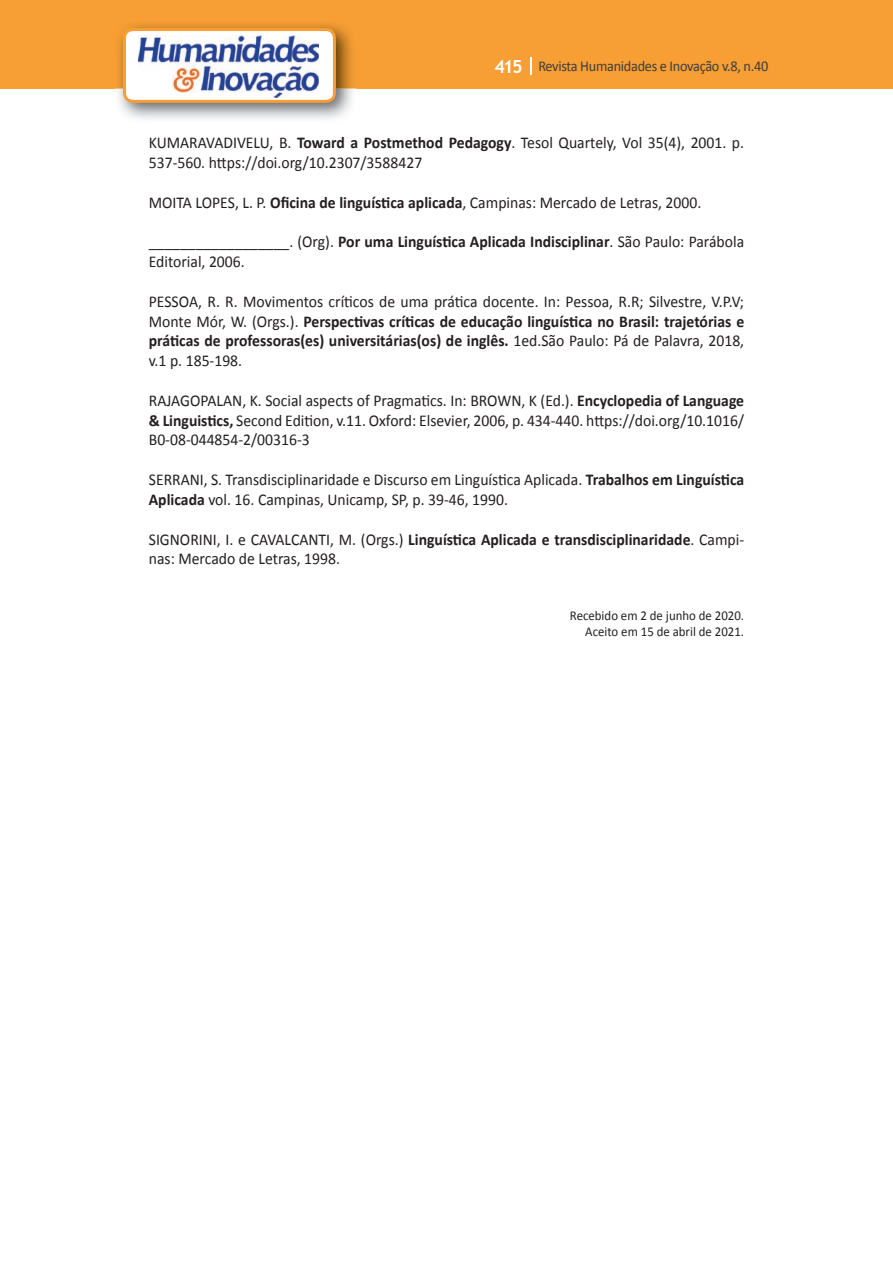
<style>
.page{position:relative;width:893px;height:1263px;background:#fff}
.page>*{position:absolute;margin:0;border:0;box-sizing:border-box;transform-origin:0 0}
.t1{font:16.5px/19.8px "Calibri";color:#231f20;scale:.95 1}
.t2{font:15px "Calibri";letter-spacing:-.02em;color:#3e3e3f;scale:.95 1}
.t3{font:13.5px/16.2px "Calibri";color:#231f20;text-align:right;scale:.95 1}
.s1{font-family:"Trebuchet MS";font-weight:700;font-size:18px;color:#fff}
.s2{font-weight:700}
</style>
<div class="page">
<div style="left:0;top:0;width:893px;height:88px;background:#f79e34"></div>
<svg style="left:530px;top:57px;width:2px;height:18px"></svg>
<img style="left:115px;top:24px;width:241px;height:95px">
<svg style="left:123px;top:28px;width:213px;height:75px"></svg>
<p class="t2" style="left:495px;top:57px;width:290px"><span class="s1">415</span> Revista Humanidades e Inovação v.8, n.40</p>
<p class="t1" style="left:149px;top:133px;width:628px">KUMARAVADIVELU, B. <span class="s2">Toward a Postmethod Pedagogy</span>. Tesol Quartely, Vol 35(4), 2001. p.<br>537-560. https://doi.org/10.2307/3588427</p>
<p class="t1" style="left:149px;top:193px;width:583px">MOITA LOPES, L. P. <span class="s2">Oficina de linguística aplicada</span>, Campinas: Mercado de Letras, 2000.</p>
<p class="t1" style="left:149px;top:232px;width:628px">__________________. (Org). <span class="s2">Por uma Linguística Aplicada Indisciplinar</span>. São Paulo: Parábola<br>Editorial, 2006.</p>
<p class="t1" style="left:149px;top:292px;width:628px;text-align:justify">PESSOA, R. R. Movimentos críticos de uma prática docente. In: Pessoa, R.R; Silvestre, V.P.V; Monte Mór, W. (Orgs.). <span class="s2">Perspectivas críticas de educação linguística no Brasil: trajetórias e práticas de professoras(es) universitárias(os) de inglês.</span> 1ed.São Paulo: Pá de Palavra, 2018, v.1 p. 185-198.</p>
<p class="t1" style="left:149px;top:391px;width:628px;text-align:justify">RAJAGOPALAN, K. Social aspects of Pragmatics. In: BROWN, K (Ed.). <span class="s2">Encyclopedia of Language &amp; Linguistics,</span> Second Edition, v.11. Oxford: Elsevier, 2006, p. 434-440. https://doi.org/10.1016/ B0-08-044854-2/00316-3</p>
<p class="t1" style="left:149px;top:470px;width:628px">SERRANI, S. Transdisciplinaridade e Discurso em Linguística Aplicada. <span class="s2">Trabalhos em Linguística<br>Aplicada</span> vol. 16. Campinas, Unicamp, SP, p. 39-46, 1990.</p>
<p class="t1" style="left:149px;top:529px;width:628px">SIGNORINI, I. e CAVALCANTI, M. (Orgs.) <span class="s2">Linguística Aplicada e transdisciplinaridade</span>. Campi&shy;nas: Mercado de Letras, 1998.</p>
<p class="t3" style="left:570px;top:608px;width:185px">Recebido em 2 de junho de 2020.<br>Aceito em 15 de abril de 2021.</p>
</div>
